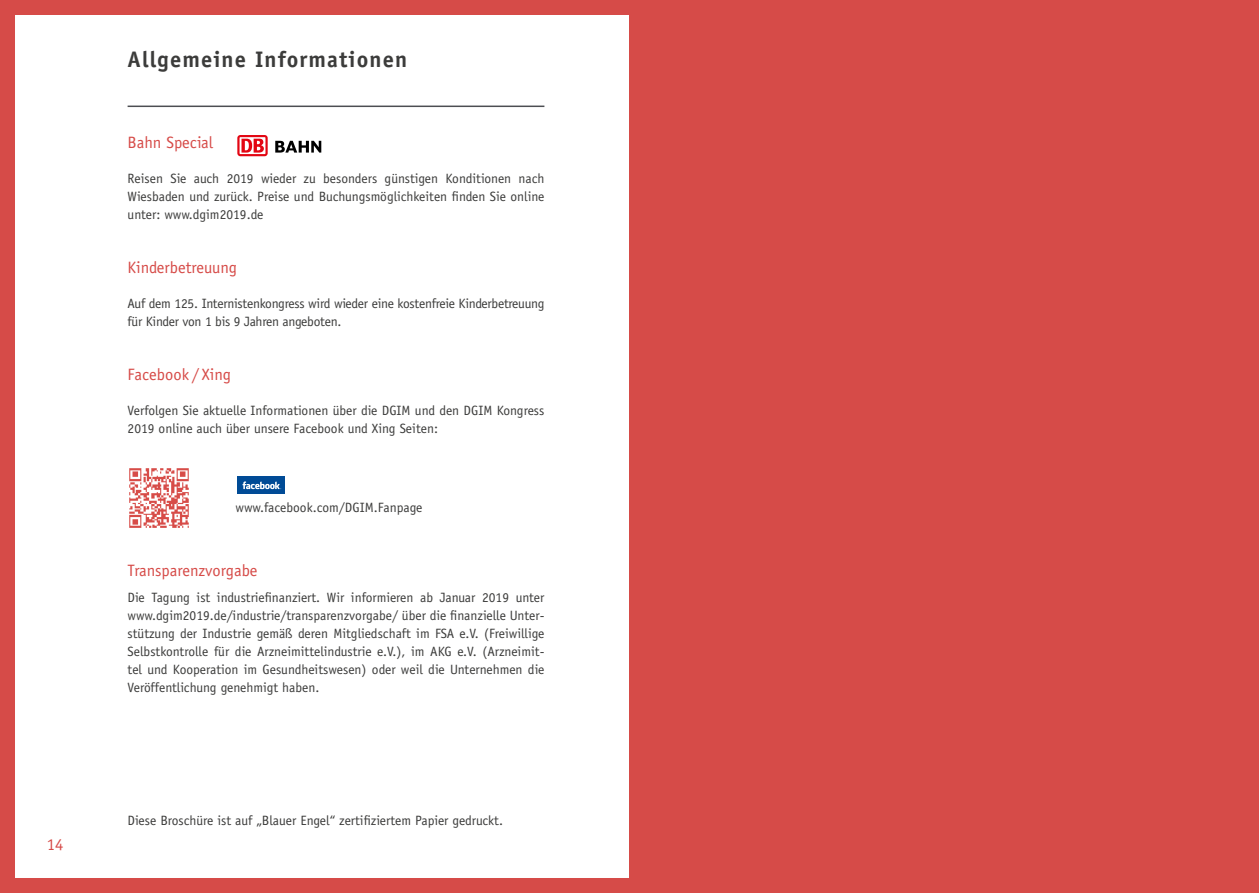
<style>
.page{position:relative;width:1259px;height:893px;background:#fff}
.page>*{position:absolute;margin:0;border:0;box-sizing:border-box;transform-origin:0 0}
.t1{font:700 22.5px "Officina Sans Std";letter-spacing:.05em;color:#3c3c3b}
.t2{font:16.5px "Officina Sans Std";color:#d64b48}
.t3{font:13.5px/18px "Officina Sans Std";color:#3c3c3b;text-align:justify}
.t4{font:13.5px/18px "Officina Sans Std";letter-spacing:-.02em;color:#3c3c3b}
</style>
<div class="page">
<svg style="left:0;top:0;width:629px;height:893px"></svg>
<hr style="left:128px;top:106px;width:416px;height:1px;background:#4c4e52">
<svg style="left:237px;top:135px;width:31px;height:21px"></svg>
<svg style="left:239px;top:137px;width:26px;height:17px"></svg>
<svg style="left:241px;top:139px;width:23px;height:14px"></svg>
<svg style="left:275px;top:141px;width:46px;height:12px"></svg>
<img style="left:128px;top:466px;width:62px;height:63px">
<div style="left:237px;top:476px;width:48px;height:18px;background:#004b96"></div>
<svg style="left:242px;top:481px;width:39px;height:8px"></svg>
<div style="left:629px;top:0;width:630px;height:893px;background:#d64b48"></div>
<p class="t2" style="left:47px;top:834px;width:18px">14</p>
<h1 class="t1" style="left:128px;top:46px;width:281px">Allgemeine Informationen</h1>
<p class="t2" style="left:128px;top:133px;width:87px">Bahn Special</p>
<p class="t3" style="left:128px;top:169px;width:418px">Reisen Sie auch 2019 wieder zu besonders günstigen Konditionen nach Wiesbaden und zurück. Preise und Buchungsmöglichkeiten finden Sie online unter: www.dgim2019.de</p>
<p class="t2" style="left:128px;top:258px;width:111px">Kinderbetreuung</p>
<p class="t4" style="left:128px;top:294px;width:418px">Auf dem 125. Internistenkongress wird wieder eine kostenfreie Kinderbetreuung für Kinder von 1 bis 9 Jahren angeboten.</p>
<p class="t2" style="left:128px;top:364px;width:105px">Facebook / Xing</p>
<p class="t3" style="left:128px;top:401px;width:418px">Verfolgen Sie aktuelle Informationen über die DGIM und den DGIM Kongress<br>2019 online auch über unsere Facebook und Xing Seiten:</p>
<p class="t3" style="left:236px;top:499px;width:188px">www.facebook.com/DGIM.Fanpage</p>
<p class="t2" style="left:128px;top:560px;width:131px">Transparenzvorgabe</p>
<p class="t3" style="left:128px;top:588px;width:418px">Die Tagung ist industriefinanziert. Wir informieren ab Januar 2019 unter www.dgim2019.de/industrie/transparenzvorgabe/ über die finanzielle Unter&shy;stützung der Industrie gemäß deren Mitgliedschaft im FSA e.V. (Freiwillige Selbstkontrolle für die Arzneimittelindustrie e.V.), im AKG e.V. (Arzneimit&shy;tel und Kooperation im Gesundheitswesen) oder weil die Unternehmen die Veröffentlichung genehmigt haben.</p>
<p class="t3" style="left:128px;top:811px;width:377px">Diese Broschüre ist auf „Blauer Engel“ zertifiziertem Papier gedruckt.</p>
</div>
